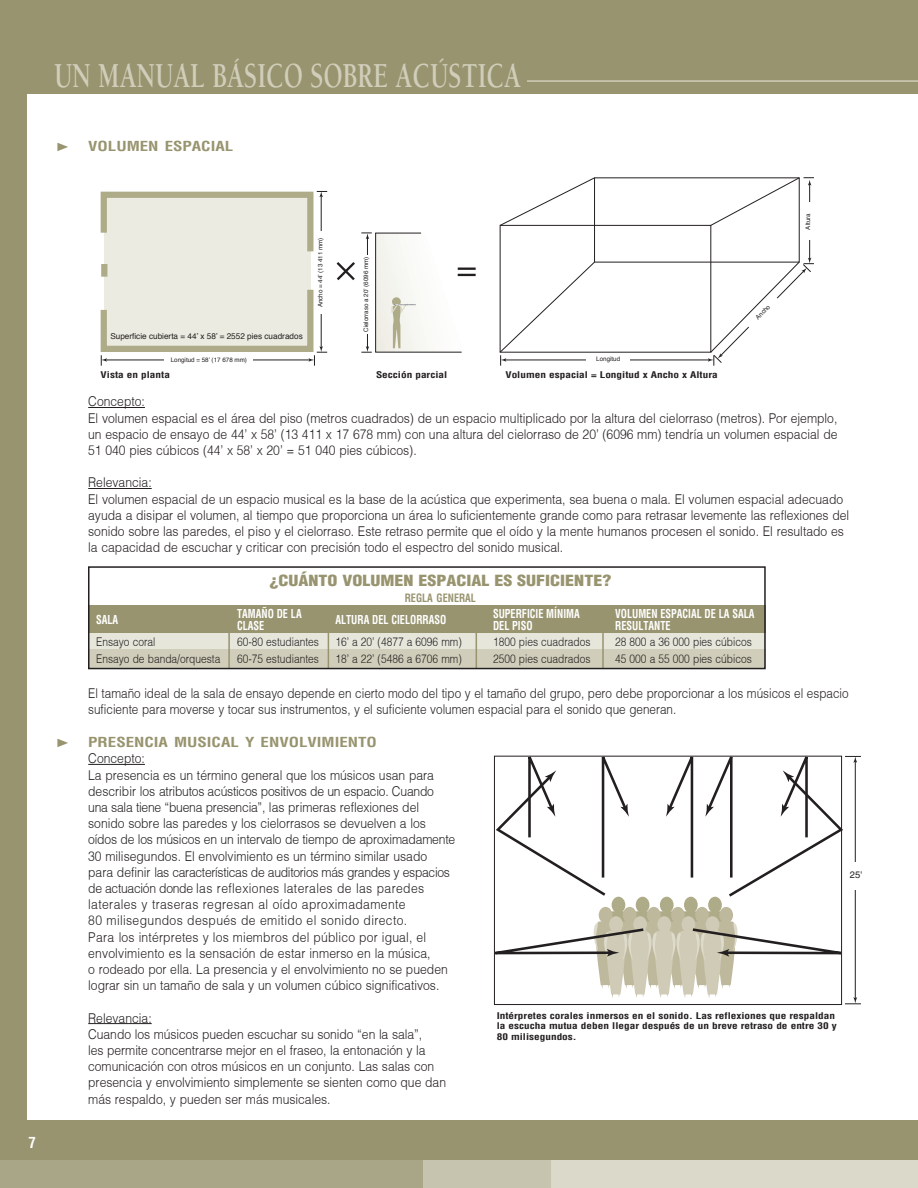
<style>
.page{position:relative;width:918px;height:1188px;background:#98946f}
.page>*{position:absolute;margin:0;border:0;box-sizing:border-box;transform-origin:0 0}
.t1{font:700 36px "Berkeley";color:#d0ceba;scale:.7 1}
.t2{font:900 condensed 15px "Helvetica";color:#98946f;scale:1.2 1}
.t3{font:700 condensed 15px "Helvetica";color:#fff}
.t4{font:300 13.5px/16.2px "Helvetica";color:#231f20;scale:.9 1}
.t5{font:300 13.5px/16.2px "Helvetica";color:#231f20;scale:.87 1}
.t6{font:700 condensed 13.5px "Helvetica";color:#98946f;scale:1.25 1}
.t7{font:300 12px "Helvetica";color:#231f20;scale:.85 1}
.t8{font:700 condensed 12px "Helvetica";color:#fff;scale:.85 1}
.t9{font:12px "Arial";color:#98946f;scale:1.25 1}
.t10{font:700 condensed 11.25px "Helvetica";color:#98946f;scale:.9 1}
.t11{font:9.45px "Helvetica";color:#231f20}
.t12{font:700 condensed 9px/10.8px "Helvetica";color:#231f20;scale:1.25 1}
.t13{font:8.25px "Helvetica";color:#231f20}
.t14{font:6.3px "Helvetica";color:#231f20}
</style>
<div class="page">
<div style="left:27px;top:94px;width:891px;height:1026px;background:#fff"></div>
<div style="left:552px;top:1161px;width:366px;height:27px;background:#dad9ca"></div>
<div style="left:423px;top:1161px;width:128px;height:27px;background:#c6c4ae"></div>
<div style="left:0;top:1161px;width:423px;height:27px;background:#a9a687"></div>
<hr style="left:527px;top:80px;width:391px;height:2px;background:#d0ceba">
<hr style="left:88px;top:764px;width:57px;height:1px;background:#231f20">
<hr style="left:88px;top:1023px;width:64px;height:1px;background:#231f20">
<svg style="left:666px;top:755px;width:29px;height:123px"></svg>
<div style="left:612px;top:897px;width:13px;height:16px;background:#aeab88;border-radius:50%"></div>
<div style="left:636px;top:897px;width:13px;height:16px;background:#aeab88;border-radius:50%"></div>
<div style="left:660px;top:897px;width:14px;height:16px;background:#aeab88;border-radius:50%"></div>
<div style="left:684px;top:897px;width:14px;height:16px;background:#aeab88;border-radius:50%"></div>
<div style="left:708px;top:897px;width:14px;height:16px;background:#aeab88;border-radius:50%"></div>
<div style="left:599px;top:907px;width:13px;height:16px;background:#beb99c;border-radius:50%"></div>
<div style="left:623px;top:907px;width:14px;height:16px;background:#beb99c;border-radius:50%"></div>
<div style="left:647px;top:907px;width:14px;height:16px;background:#beb99c;border-radius:50%"></div>
<div style="left:671px;top:907px;width:14px;height:16px;background:#beb99c;border-radius:50%"></div>
<div style="left:695px;top:907px;width:14px;height:16px;background:#beb99c;border-radius:50%"></div>
<div style="left:719px;top:907px;width:14px;height:16px;background:#beb99c;border-radius:50%"></div>
<hr style="left:855px;top:761px;width:1px;height:238px;background:#231f20">
<svg style="left:494px;top:755px;width:135px;height:143px"></svg>
<svg style="left:705px;top:755px;width:156px;height:144px"></svg>
<svg style="left:493px;top:911px;width:368px;height:93px"></svg>
<hr style="left:88px;top:407px;width:57px;height:1px;background:#231f20">
<hr style="left:88px;top:488px;width:64px;height:1px;background:#231f20">
<div style="left:104px;top:195px;width:206px;height:154px;background:#ecebe1"></div>
<div style="left:101px;top:264px;width:6px;height:13px;background:#aeab88"></div>
<hr style="left:505px;top:360px;width:204px;height:1px;background:#231f20">
<div style="left:586px;top:357px;width:44px;height:6px;background:#fff"></div>
<svg style="left:100px;top:284px;width:227px;height:82px"></svg>
<svg style="left:100px;top:191px;width:227px;height:67px"></svg>
<svg style="left:336px;top:232px;width:140px;height:121px"></svg>
<hr style="left:809px;top:184px;width:1px;height:75px;background:#231f20">
<div style="left:807px;top:202px;width:6px;height:38px;background:#fff"></div>
<div style="left:500px;top:225px;width:211px;height:128px;border:1px solid #231f20"></div>
<svg style="left:499px;top:177px;width:97px;height:49px"></svg>
<svg style="left:499px;top:261px;width:97px;height:105px"></svg>
<svg style="left:708px;top:258px;width:106px;height:108px"></svg>
<svg style="left:710px;top:177px;width:104px;height:49px"></svg>
<div style="left:89px;top:633px;width:677px;height:16px;background:#e6e6db"></div>
<div style="left:89px;top:649px;width:677px;height:19px;background:#d0ceba"></div>
<div style="left:89px;top:605px;width:677px;height:28px;background:#98946f"></div>
<hr style="left:228px;top:620px;width:2px;height:48px;background:#98946f">
<hr style="left:328px;top:620px;width:1px;height:48px;background:#98946f">
<hr style="left:476px;top:620px;width:1px;height:48px;background:#98946f">
<hr style="left:602px;top:620px;width:2px;height:48px;background:#98946f">
<div style="left:88px;top:566px;width:678px;height:103px;border:2px solid #231f20"></div>
<h1 class="t1" style="left:54px;top:56px;width:669px">UN MANUAL BÁSICO SOBRE ACÚSTICA</h1>
<p class="t9" style="left:56px;top:139px;width:13px">►</p>
<p class="t6" style="left:88px;top:138px;width:117px">VOLUMEN ESPACIAL</p>
<p class="t3" style="left:28px;top:1133px;width:9px">7</p>
<p class="t13" style="left:110px;top:330px;width:194px">Superficie cubierta = 44’ x 58’ = 2552 pies cuadrados</p>
<p class="t14" style="left:171px;top:355px;width:78px">Longitud = 58’ (17 678 mm)</p>
<p class="t14" style="left:316px;top:307px;width:71px;rotate:-90deg">Ancho = 44’ (13 411 mm)</p>
<p class="t14" style="left:362px;top:332px;width:77px;rotate:-90deg">Cielorraso a 20’ (6096 mm)</p>
<p class="t14" style="left:596px;top:354px;width:25px">Longitud</p>
<p class="t12" style="left:101px;top:369px;width:57px">Vista en planta</p>
<p class="t12" style="left:376px;top:369px;width:58px">Sección parcial</p>
<p class="t12" style="left:505px;top:369px;width:171px">Volumen espacial = Longitud x Ancho x Altura</p>
<p class="t14" style="left:754px;top:315px;width:19px;rotate:-45deg">Ancho</p>
<p class="t14" style="left:804px;top:230px;width:18px;rotate:-90deg">Altura</p>
<p class="t4" style="left:88px;top:393px;width:834px">Concepto:<br>El volumen espacial es el área del piso (metros cuadrados) de un espacio multiplicado por la altura del cielorraso (metros). Por ejemplo, un espacio de ensayo de 44’ x 58’ (13 411 x 17 678 mm) con una altura del cielorraso de 20’ (6096 mm) tendría un volumen espacial de 51 040 pies cúbicos (44’ x 58’ x 20’ = 51 040 pies cúbicos).</p>
<p class="t4" style="left:88px;top:474px;width:847px">Relevancia:<br>El volumen espacial de un espacio musical es la base de la acústica que experimenta, sea buena o mala. El volumen espacial adecuado ayuda a disipar el volumen, al tiempo que proporciona un área lo suficientemente grande como para retrasar levemente las reflexiones del sonido sobre las paredes, el piso y el cielorraso. Este retraso permite que el oído y la mente humanos procesen el sonido. El resultado es la capacidad de escuchar y criticar con precisión todo el espectro del sonido musical.</p>
<p class="t8" style="left:96px;top:612px;width:27px">SAL A</p>
<p class="t2" style="left:269px;top:571px;width:286px">¿CUÁNTO VOLUMEN ESPACIAL ES SUFICIENTE?</p>
<p class="t10" style="left:405px;top:591px;width:81px">REGLA GENERAL</p>
<p class="t8" style="left:237px;top:606px;width:9px">TAMA</p>
<p class="t8" style="left:261px;top:606px;width:42px">ÑODE LA</p>
<p class="t8" style="left:237px;top:618px;width:8px">CLASE</p>
<p class="t8" style="left:335px;top:612px;width:15px">ALTURA</p>
<p class="t8" style="left:372px;top:612px;width:30px">DEL CIELORRASO</p>
<p class="t8" style="left:493px;top:606px;width:7px">SUPERFICIE</p>
<p class="t8" style="left:546px;top:606px;width:8px">MÍNIMA</p>
<p class="t8" style="left:493px;top:618px;width:20px">DE LPISO</p>
<p class="t8" style="left:615px;top:606px;width:8px">VOLUMEN</p>
<p class="t8" style="left:660px;top:606px;width:7px">ESPACI</p>
<p class="t8" style="left:691px;top:606px;width:56px">ALDELASALA</p>
<p class="t8" style="left:615px;top:618px;width:8px">RESULT</p>
<p class="t8" style="left:649px;top:618px;width:8px">ANTE</p>
<p class="t7" style="left:96px;top:634px;width:71px">Ensayo coral</p>
<p class="t7" style="left:237px;top:634px;width:98px">60-80 estudiantes</p>
<p class="t7" style="left:335px;top:634px;width:150px">16’ a 20’ (4877 a 6096 mm)</p>
<p class="t7" style="left:493px;top:634px;width:116px">1800 pies cuadrados</p>
<p class="t7" style="left:615px;top:634px;width:162px">28 800 a 36 000 pies cúbicos</p>
<p class="t7" style="left:96px;top:652px;width:148px">Ensayo de banda/orquesta</p>
<p class="t7" style="left:237px;top:652px;width:98px">60-75 estudiantes</p>
<p class="t7" style="left:335px;top:652px;width:150px">18’ a 22’ (5486 a 6706 mm)</p>
<p class="t7" style="left:493px;top:652px;width:116px">2500 pies cuadrados</p>
<p class="t7" style="left:615px;top:652px;width:162px">45 000 a 55 000 pies cúbicos</p>
<p class="t5" style="left:88px;top:685px;width:876px">El tamaño ideal de la sala de ensayo depende en cierto modo del tipo y el tamaño del grupo, pero debe proporcionar a los músicos el espacio suficiente para moverse y tocar sus instrumentos, y el suficiente volumen espacial para el sonido que generan.</p>
<p class="t9" style="left:56px;top:735px;width:13px">►</p>
<p class="t6" style="left:88px;top:734px;width:232px">PRESENCIA MUSICAL Y ENVOLVIMIENTO</p>
<p class="t4" style="left:88px;top:750px;width:409px">Concepto:<br>La presencia es un término general que los músicos usan para describir los atributos acústicos positivos de un espacio. Cuando una sala tiene “buena presencia”, las primeras reflexiones del sonido sobre las paredes y los cielorrasos se devuelven a los oídos de los músicos en un intervalo de tiempo de aproximadamente 30 milisegundos. El envolvimiento es un término similar usado para definir las características de auditorios más grandes y espacios de actuación donde las reflexiones laterales de las paredes laterales y traseras regresan al oído aproximadamente<br>80 milisegundos después de emitido el sonido directo.<br>Para los intérpretes y los miembros del público por igual, el envolvimiento es la sensación de estar inmerso en la música,<br>o rodeado por ella. La presencia y el envolvimiento no se pueden lograr sin un tamaño de sala y un volumen cúbico significativos.</p>
<p class="t4" style="left:88px;top:1010px;width:399px">Relevancia:<br>Cuando los músicos pueden escuchar su sonido “en la sala”,<br>les permite concentrarse mejor en el fraseo, la entonación y la comunicación con otros músicos en un conjunto. Las salas con presencia y envolvimiento simplemente se sienten como que dan más respaldo, y pueden ser más musicales.</p>
<p class="t11" style="left:850px;top:870px;width:14px">25'</p>
<p class="t12" style="left:497px;top:1010px;width:274px">Intérpretes corales inmersos en el sonido. Las reflexiones que respaldan la escucha mutua deben llegar después de un breve retraso de entre 30 y<br>80 milisegundos.</p>
</div>
